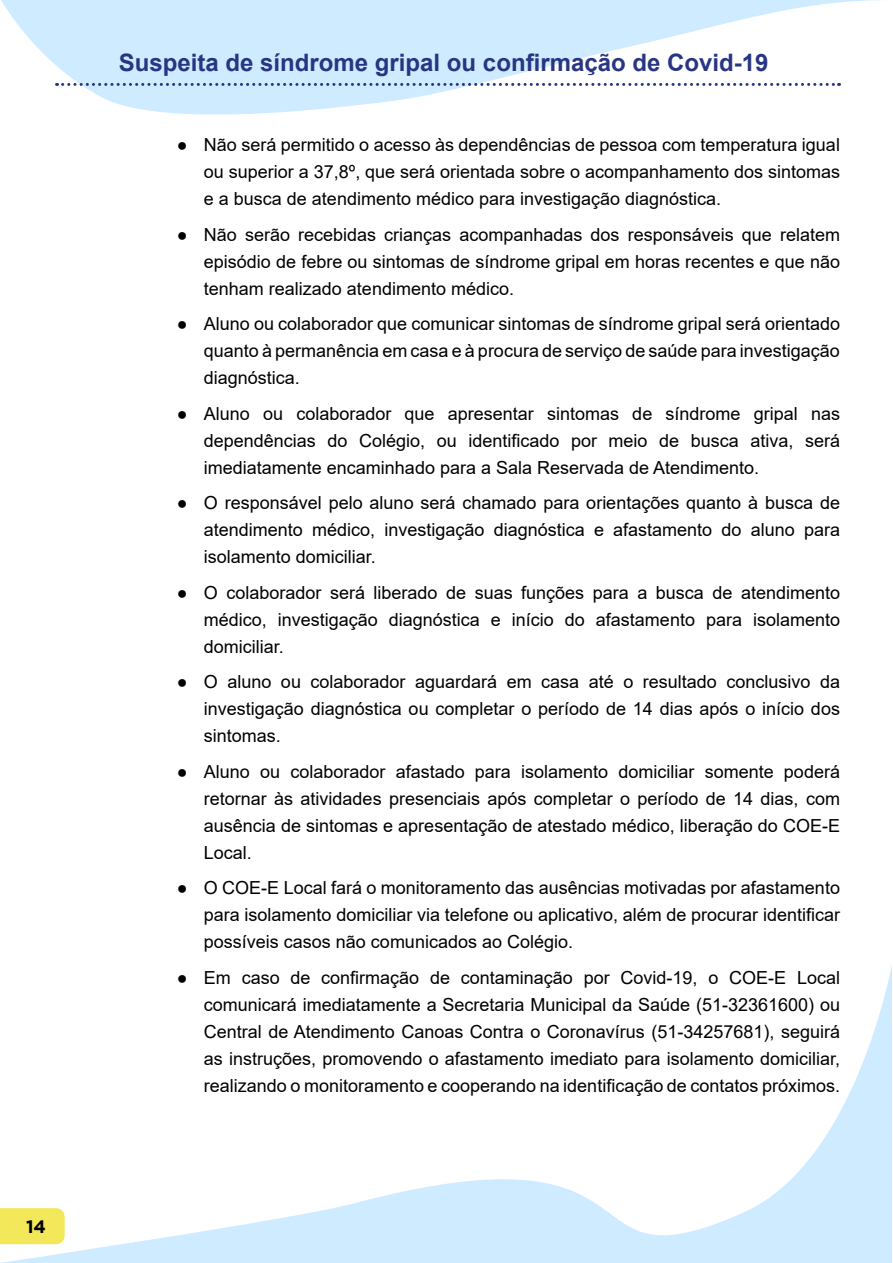
<style>
.page{position:relative;width:893px;height:1263px;background:#fff}
.page>*{position:absolute;margin:0;border:0;box-sizing:border-box;transform-origin:0 0}
.t1{font:700 24px "Arial";color:#283583}
.t2{font:18px/27px "Arial";color:#000;text-align:justify}
.t3{font:700 18px "Gotham";color:#000}
</style>
<div class="page">
<svg style="left:1px;top:0;width:878px;height:115px;fill:#ceebff"></svg>
<svg style="left:0;top:965px;width:892px;height:298px"></svg>
<svg style="left:57px;top:83px;width:782px;height:3px"></svg>
<p class="t3" style="left:26px;top:1216px;width:21px">14</p>
<h1 class="t1" style="left:119px;top:46px;width:651px">Suspeita de síndrome gripal ou confirmação de Covid-19</h1>
<p class="t2" style="left:204px;top:131px;width:638px;text-indent:-27px">● Não será permitido o acesso às dependências de pessoa com temperatura igual ou superior a 37,8º, que será orientada sobre o acompanhamento dos sintomas e a busca de atendimento médico para investigação diagnóstica.</p>
<p class="t2" style="left:204px;top:221px;width:638px;text-indent:-27px">● Não serão recebidas crianças acompanhadas dos responsáveis que relatem episódio de febre ou sintomas de síndrome gripal em horas recentes e que não tenham realizado atendimento médico.</p>
<p class="t2" style="left:204px;top:310px;width:638px;text-indent:-27px">● Aluno ou colaborador que comunicar sintomas de síndrome gripal será orientado quanto à permanência em casa e à procura de serviço de saúde para investigação diagnóstica.</p>
<p class="t2" style="left:204px;top:400px;width:638px;text-indent:-27px">● Aluno ou colaborador que apresentar sintomas de síndrome gripal nas dependências do Colégio, ou identificado por meio de busca ativa, será imediatamente encaminhado para a Sala Reservada de Atendimento.</p>
<p class="t2" style="left:204px;top:489px;width:638px;text-indent:-27px">● O responsável pelo aluno será chamado para orientações quanto à busca de atendimento médico, investigação diagnóstica e afastamento do aluno para isolamento domiciliar.</p>
<p class="t2" style="left:204px;top:579px;width:638px;text-indent:-27px">● O colaborador será liberado de suas funções para a busca de atendimento médico, investigação diagnóstica e início do afastamento para isolamento domiciliar.</p>
<p class="t2" style="left:204px;top:668px;width:638px;text-indent:-27px">● O aluno ou colaborador aguardará em casa até o resultado conclusivo da investigação diagnóstica ou completar o período de 14 dias após o início dos sintomas.</p>
<p class="t2" style="left:204px;top:758px;width:638px;text-indent:-27px">● Aluno ou colaborador afastado para isolamento domiciliar somente poderá retornar às atividades presenciais após completar o período de 14 dias, com ausência de sintomas e apresentação de atestado médico, liberação do COE-E Local.</p>
<p class="t2" style="left:204px;top:874px;width:638px;text-indent:-27px">● O COE-E Local fará o monitoramento das ausências motivadas por afastamento para isolamento domiciliar via telefone ou aplicativo, além de procurar identificar possíveis casos não comunicados ao Colégio.</p>
<p class="t2" style="left:204px;top:964px;width:638px;text-indent:-27px">● Em caso de confirmação de contaminação por Covid-19, o COE-E Local comunicará imediatamente a Secretaria Municipal da Saúde (51-32361600) ou Central de Atendimento Canoas Contra o Coronavírus (51-34257681), seguirá as instruções, promovendo o afastamento imediato para isolamento domiciliar, realizando o monitoramento e cooperando na identificação de contatos próximos.</p>
</div>
